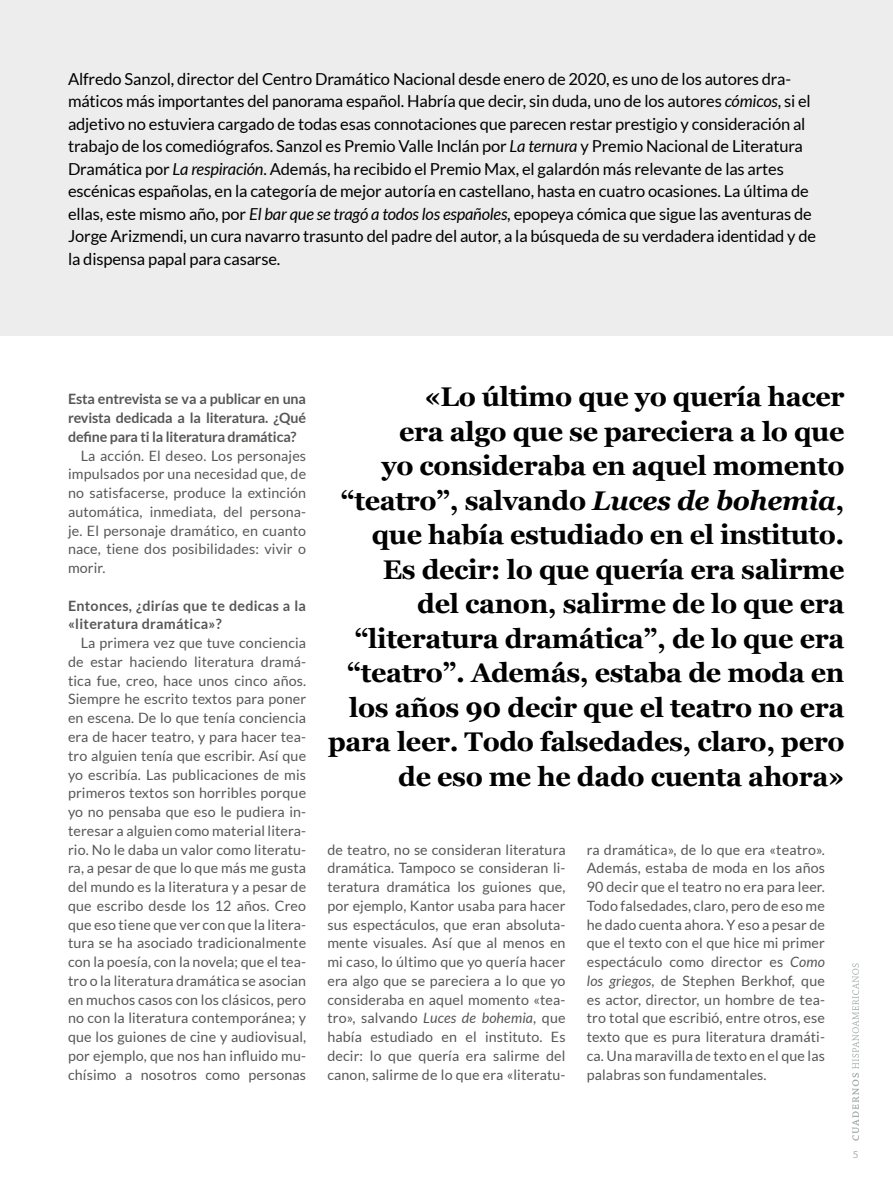
<style>
.page{position:relative;width:893px;height:1191px;background:#fff}
.page>*{position:absolute;margin:0;border:0;box-sizing:border-box;transform-origin:0 0}
.t1{font:700 27px/34.5px "Georgia";letter-spacing:-.015em;color:#000;text-align:right}
.t2{font:16.5px/22.5px "Lato";letter-spacing:-.01em;color:#000}
.t3{font:14.25px/18.8px "Lato";letter-spacing:.01em;color:#575756;text-align:justify}
.t4{font:700 14.25px/18.8px "Lato";letter-spacing:-.01em;color:#575756;text-align:justify}
.t5{font:700 14.25px/18.8px "Lato";letter-spacing:.02em;color:#575756}
.t6{font:9.75px "Lato";color:#a4acac}
.s1{font-style:italic}
</style>
<div class="page">
<svg style="left:852px;top:963px;width:7px;height:177px"></svg>
<div style="left:1px;top:0;width:892px;height:336px;background:#ededed"></div>
<p class="t2" style="left:68px;top:68px;width:750px">Alfredo Sanzol, director del Centro Dramático Nacional desde enero de 2020, es uno de los autores dra&shy;máticos más importantes del panorama español. Habría que decir, sin duda, uno de los autores <span class="s1">cómicos</span>, si el adjetivo no estuviera cargado de todas esas connotaciones que parecen restar prestigio y consideración al trabajo de los comediógrafos. Sanzol es Premio Valle Inclán por <span class="s1">La ternura</span> y Premio Nacional de Literatura Dramática por <span class="s1">La respiración</span>. Además, ha recibido el Premio Max, el galardón más relevante de las artes escénicas españolas, en la categoría de mejor autoría en castellano, hasta en cuatro ocasiones. La última de ellas, este mismo año, por <span class="s1">El bar que se tragó a todos los españoles</span>, epopeya cómica que sigue las aventuras de Jorge Arizmendi, un cura navarro trasunto del padre del autor, a la búsqueda de su verdadera identidad y de la dispensa papal para casarse.</p>
<p class="t4" style="left:68px;top:389px;width:239px">Esta entrevista se va a publicar en una revista dedicada a la literatura. ¿Qué define para ti la literatura dramática?</p>
<p class="t3" style="left:68px;top:446px;width:240px;text-indent:13px">La acción. El deseo. Los personajes impulsados por una necesidad que, de no satisfacerse, produce la extinción automática, inmediata, del persona&shy;je. El personaje dramático, en cuanto nace, tiene dos posibilidades: vivir o morir.</p>
<p class="t5" style="left:68px;top:596px;width:239px">Entonces, ¿dirías que te dedicas a la «literatura dramática»?</p>
<p class="t3" style="left:68px;top:633px;width:240px;text-indent:13px">La primera vez que tuve conciencia de estar haciendo literatura dramá&shy;tica fue, creo, hace unos cinco años.<br>Siempre he escrito textos para poner en escena. De lo que tenía conciencia era de hacer teatro, y para hacer tea&shy;tro alguien tenía que escribir. Así que yo escribía. Las publicaciones de mis primeros textos son horribles porque yo no pensaba que eso le pudiera in&shy;teresar a alguien como material litera&shy;rio. No le daba un valor como literatu&shy;ra, a pesar de que lo que más me gusta del mundo es la literatura y a pesar de que escribo desde los 12 años. Creo que eso tiene que ver con que la litera&shy;tura se ha asociado tradicionalmente con la poesía, con la novela; que el tea&shy;tro o la literatura dramática se asocian en muchos casos con los clásicos, pero no con la literatura contemporánea; y que los guiones de cine y audiovisual, por ejemplo, que nos han influido mu&shy;chísimo a nosotros como personas</p>
<p class="t1" style="left:328px;top:378px;width:518px">«Lo último que yo quería hacer<br>era algo que se pareciera a lo que<br>yo consideraba en aquel momento “teatro”, salvando <span class="s1">Luces de bohemia</span>, que había estudiado en el instituto.<br>Es decir: lo que quería era salirme<br>del canon, salirme de lo que era “literatura dramática”, de lo que era “teatro”. Además, estaba de moda en los años 90 decir que el teatro no era para leer. Todo falsedades, claro, pero de eso me he dado cuenta ahora»</p>
<p class="t3" style="left:327px;top:840px;width:240px">de teatro, no se consideran literatura dramática. Tampoco se consideran li&shy;teratura dramática los guiones que, por ejemplo, Kantor usaba para hacer sus espectáculos, que eran absoluta&shy;mente visuales. Así que al menos en mi caso, lo último que yo quería hacer era algo que se pareciera a lo que yo consideraba en aquel momento «tea&shy;tro», salvando <span class="s1">Luces de bohemia</span>, que había estudiado en el instituto. Es decir: lo que quería era salirme del canon, salirme de lo que era «literatu-</p>
<p class="t3" style="left:587px;top:840px;width:240px">ra dramática», de lo que era «teatro».<br>Además, estaba de moda en los años 90 decir que el teatro no era para leer.<br>Todo falsedades, claro, pero de eso me he dado cuenta ahora. Y eso a pesar de que el texto con el que hice mi primer espectáculo como director es <span class="s1">Como los griegos</span>, de Stephen Berkhof, que es actor, director, un hombre de tea&shy;tro total que escribió, entre otros, ese texto que es pura literatura dramáti&shy;ca. Una maravilla de texto en el que las palabras son fundamentales.</p>
<p class="t6" style="left:853px;top:1148px;width:7px">5</p>
</div>
